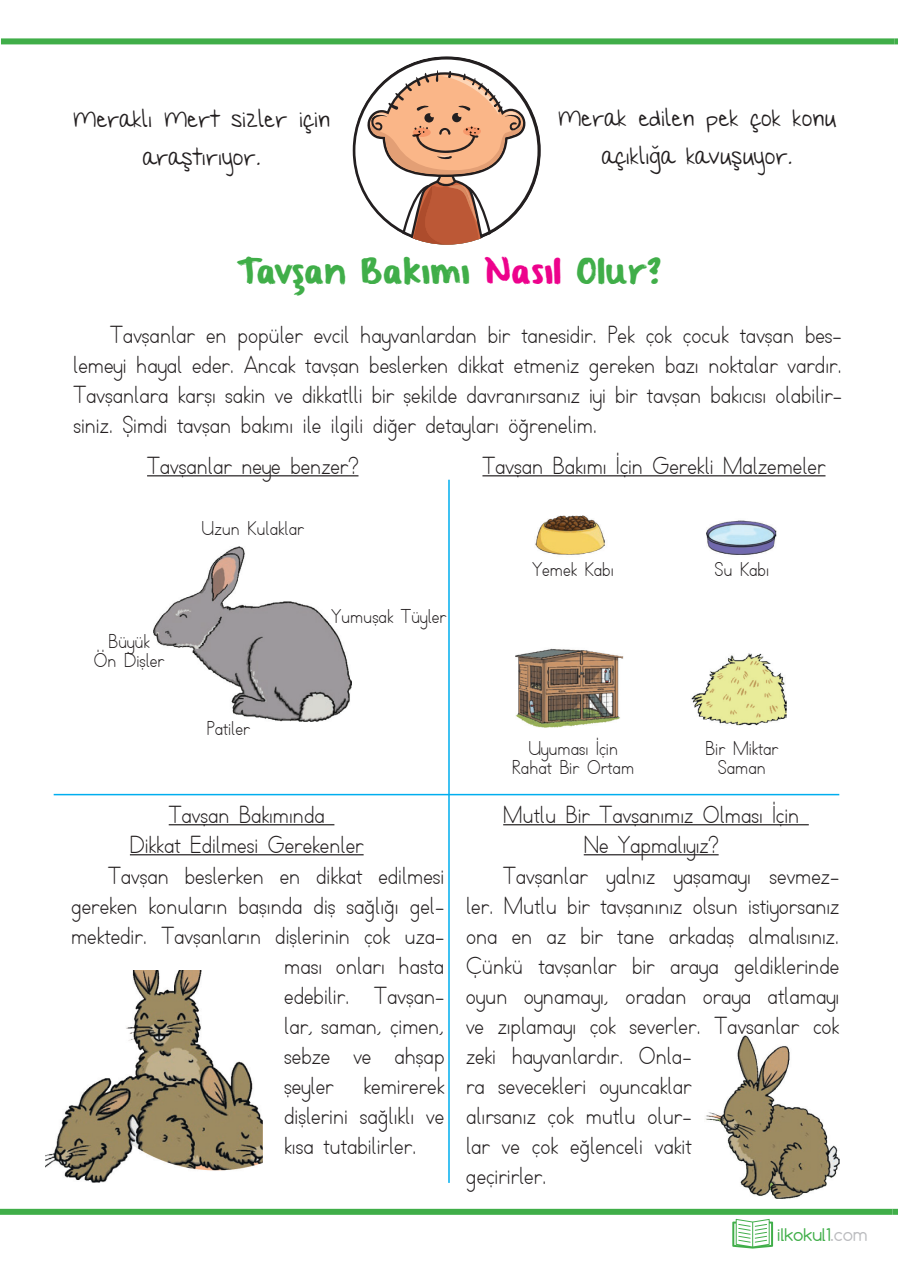
<style>
.page{position:relative;width:898px;height:1268px;background:#fff}
.page>*{position:absolute;margin:0;border:0;box-sizing:border-box;transform-origin:0 0}
.t1{font:28.5px "From Where You Are";color:#40ae49}
.t2{font:24px/30px "TTKB Dik Temel Abece";color:#231f20;text-align:justify}
.t3{font:24px/37.5px "My Handsare Holding You";color:#231f20;text-align:center}
.t4{font:19.5px/19.5px "TTKB Dik Temel Abece";color:#231f20;text-align:center}
.t5{font:16.5px "Comfortaa";color:#40ae49}
.s1{color:#ed028c}
.s2{color:#bcbdc0}
</style>
<div class="page">
<div style="left:1px;top:38px;width:893px;height:6px;background:#40ae49"></div>
<svg style="left:894px;top:38px;width:3px;height:6px"></svg>
<div style="left:0;top:1208px;width:892px;height:6px;background:#40ae49"></div>
<svg style="left:892px;top:1208px;width:5px;height:6px"></svg>
<svg style="left:732px;top:1218px;width:40px;height:30px"></svg>
<svg style="left:352px;top:56px;width:188px;height:188px"></svg>
<hr style="left:448px;top:479px;width:1px;height:703px;background:#00aeef">
<hr style="left:54px;top:793px;width:785px;height:2px;background:#00aeef">
<hr style="left:147px;top:475px;width:211px;height:1px;background:#231f20">
<img style="left:154px;top:546px;width:197px;height:175px">
<hr style="left:482px;top:475px;width:343px;height:1px;background:#231f20">
<img style="left:515px;top:516px;width:271px;height:211px">
<hr style="left:169px;top:824px;width:165px;height:1px;background:#231f20">
<hr style="left:130px;top:854px;width:233px;height:1px;background:#231f20">
<img style="left:46px;top:970px;width:216px;height:212px">
<hr style="left:503px;top:824px;width:305px;height:1px;background:#231f20">
<hr style="left:583px;top:854px;width:135px;height:1px;background:#231f20">
<img style="left:705px;top:1035px;width:134px;height:162px">
<p class="t3" style="left:73px;top:100px;width:258px">Meraklı Mert sizler için araştırıyor.</p>
<p class="t3" style="left:557px;top:99px;width:279px">Merak edilen pek çok konu açıklığa kavuşuyor.</p>
<p class="t1" style="left:236px;top:257px;width:426px">Tavşan Bakımı <span class="s1">Nasıl</span> Olur?</p>
<p class="t2" style="left:73px;top:320px;width:770px;text-indent:37px">Tavşanlar en popüler evcil hayvanlardan bir tanesidir. Pek çok çocuk tavşan bes&shy;lemeyi hayal eder. Ancak tavşan beslerken dikkat etmeniz gereken bazı noktalar vardır.<br>Tavşanlara karşı sakin ve dikkatlli bir şekilde davranırsanız iyi bir tavşan bakıcısı olabilir&shy;siniz. Şimdi tavşan bakımı ile ilgili diğer detayları öğrenelim.</p>
<p class="t2" style="left:147px;top:451px;width:213px">Tavşanlar neye benzer?</p>
<p class="t2" style="left:482px;top:451px;width:344px">Tavşan Bakımı İçin Gerekli Malzemeler</p>
<p class="t4" style="left:94px;top:631px;width:72px">Büyük<br>Ön Dişler</p>
<p class="t4" style="left:201px;top:519px;width:104px">Uzun Kulaklar</p>
<p class="t4" style="left:331px;top:606px;width:116px">Yumuşak Tüyler</p>
<p class="t4" style="left:532px;top:560px;width:83px">Yemek Kabı</p>
<p class="t4" style="left:714px;top:560px;width:56px">Su Kabı</p>
<p class="t4" style="left:207px;top:718px;width:45px">Patiler</p>
<p class="t2" style="left:169px;top:800px;width:157px">Tavşan Bakımında</p>
<p class="t2" style="left:130px;top:830px;width:235px">Dikkat Edilmesi Gerekenler</p>
<p class="t2" style="left:108px;top:861px;width:337px">Tavşan beslerken en dikkat edilmesi</p>
<p class="t2" style="left:71px;top:891px;width:374px">gereken konuların başında diş sağlığı gel-</p>
<p class="t2" style="left:71px;top:921px;width:374px">mektedir. Tavşanların dişlerinin çok uza-</p>
<p class="t2" style="left:284px;top:951px;width:162px">ması onları hasta</p>
<p class="t2" style="left:284px;top:981px;width:162px">edebilir. Tavşan-</p>
<p class="t2" style="left:284px;top:1011px;width:162px">lar, saman, çimen,</p>
<p class="t2" style="left:284px;top:1041px;width:162px">sebze ve ahşap</p>
<p class="t2" style="left:284px;top:1071px;width:162px">şeyler kemirerek</p>
<p class="t2" style="left:284px;top:1101px;width:162px">dişlerini sağlıklı ve</p>
<p class="t2" style="left:284px;top:1131px;width:134px">kısa tutabilirler.</p>
<p class="t4" style="left:512px;top:738px;width:123px">Uyuması İçin<br>Rahat Bir Ortam</p>
<p class="t4" style="left:705px;top:738px;width:74px">Bir Miktar<br>Saman</p>
<p class="t2" style="left:503px;top:800px;width:297px">Mutlu Bir Tavşanımız Olması İçin</p>
<p class="t2" style="left:583px;top:830px;width:136px">Ne Yapmalıyız?</p>
<p class="t2" style="left:503px;top:861px;width:337px">Tavşanlar yalnız yaşamayı sevmez-</p>
<p class="t2" style="left:466px;top:891px;width:374px">ler. Mutlu bir tavşanınız olsun istiyorsanız</p>
<p class="t2" style="left:466px;top:921px;width:374px">ona en az bir tane arkadaş almalısınız.</p>
<p class="t2" style="left:466px;top:951px;width:374px">Çünkü tavşanlar bir araya geldiklerinde</p>
<p class="t2" style="left:466px;top:981px;width:374px">oyun oynamayı, oradan oraya atlamayı</p>
<p class="t2" style="left:466px;top:1011px;width:374px">ve zıplamayı çok severler. Tavşanlar çok</p>
<p class="t2" style="left:466px;top:1041px;width:227px">zeki hayvanlardır. Onla-</p>
<p class="t2" style="left:466px;top:1071px;width:227px">ra sevecekleri oyuncaklar</p>
<p class="t2" style="left:466px;top:1101px;width:227px">alırsanız çok mutlu olur-</p>
<p class="t2" style="left:466px;top:1131px;width:227px">lar ve çok eğlenceli vakit</p>
<p class="t2" style="left:466px;top:1161px;width:82px">geçirirler.</p>
<p class="t5" style="left:776px;top:1223px;width:92px">ilkokul1<span class="s2">.com</span></p>
</div>
